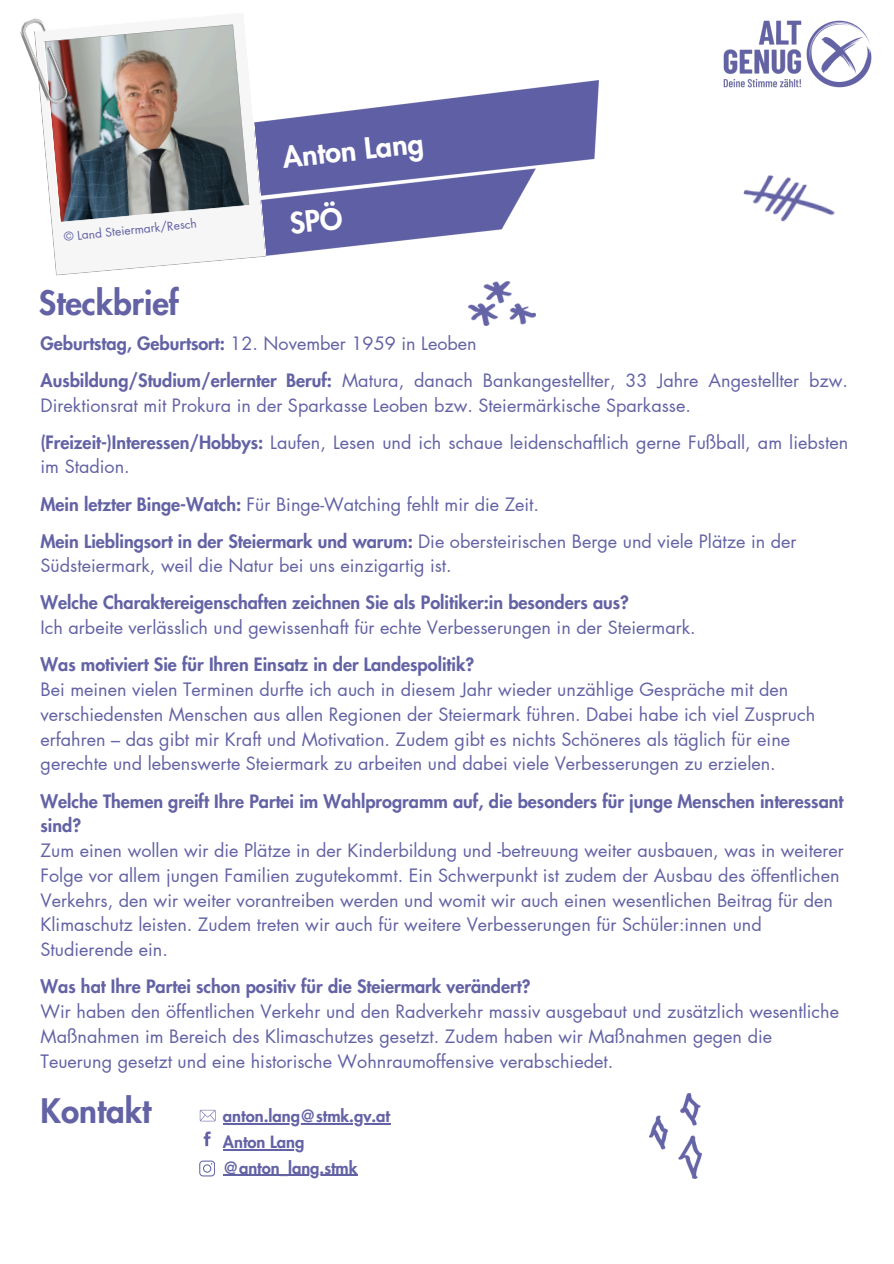
<style>
.page{position:relative;width:894px;height:1264px;background:#fff}
.page>*{position:absolute;margin:0;border:0;box-sizing:border-box;transform-origin:0 0}
.t1{font:800 33px "Futura LT Pro";color:#6362a5}
.t2{font:800 28.65px "Futura LT Pro";color:#fff}
.t3{font:18px/24.8px "Futura LT Pro";color:#6362a5}
.t4{font:800 16.5px "Futura LT Pro";color:#6362a5}
.t5{font:12px "Futura LT Pro";color:#6362a5}
.s1{font-weight:800}
</style>
<div class="page">
<img style="left:266px;top:81px;width:332px;height:175px">
<svg style="left:54px;top:256px;width:212px;height:19px;fill:#f6f6f6"></svg>
<img style="left:41px;top:24px;width:225px;height:232px">
<img style="left:20px;top:18px;width:52px;height:89px">
<img style="left:723px;top:20px;width:149px;height:68px">
<svg style="left:200px;top:1109px;width:15px;height:12px"></svg>
<svg style="left:204px;top:1131px;width:6px;height:15px"></svg>
<img style="left:743px;top:175px;width:92px;height:47px">
<img style="left:468px;top:282px;width:67px;height:44px">
<img style="left:649px;top:1093px;width:52px;height:85px">
<svg style="left:199px;top:1160px;width:16px;height:16px"></svg>
<hr style="left:223px;top:1123px;width:167px;height:1px;background:#6362a5">
<hr style="left:223px;top:1148px;width:81px;height:2px;background:#6362a5">
<hr style="left:223px;top:1174px;width:134px;height:1px;background:#6362a5">
<div style="left:289px;top:200px;width:54px;height:34px;background:#5f5fa5"></div>
<p class="t5" style="left:63px;top:231px;width:135px;rotate:-6deg">© Land Steiermark/Resch</p>
<h1 class="t2" style="left:281px;top:144px;width:143px;rotate:-6deg">Anton Lang</h1>
<p class="t1" style="left:39px;top:288px;width:141px">Steckbrief</p>
<p class="t3" style="left:41px;top:331px;width:437px"><span class="s1">Geburtstag, Geburtsort:</span> 12. November 1959 in Leoben</p>
<p class="t3" style="left:41px;top:368px;width:808px"><span class="s1">Ausbildung/Studium/erlernter Beruf:</span> Matura, danach Bankangestellter, 33 Jahre Angestellter bzw.<br>Direktionsrat mit Prokura in der Sparkasse Leoben bzw. Steiermärkische Sparkasse.</p>
<p class="t3" style="left:41px;top:430px;width:808px"><span class="s1">(Freizeit-)Interessen/Hobbys:</span> Laufen, Lesen und ich schaue leidenschaftlich gerne Fußball, am liebsten im Stadion.</p>
<p class="t3" style="left:41px;top:492px;width:500px"><span class="s1">Mein letzter Binge-Watch:</span> Für Binge-Watching fehlt mir die Zeit.</p>
<p class="t3" style="left:41px;top:529px;width:757px"><span class="s1">Mein Lieblingsort in der Steiermark und warum:</span> Die obersteirischen Berge und viele Plätze in der<br>Südsteiermark, weil die Natur bei uns einzigartig ist.</p>
<p class="t3" style="left:41px;top:591px;width:656px"><span class="s1">Welche Charaktereigenschaften zeichnen Sie als Politiker:in besonders aus?<br></span>Ich arbeite verlässlich und gewissenhaft für echte Verbesserungen in der Steiermark.</p>
<p class="t3" style="left:41px;top:653px;width:776px"><span class="s1">Was motiviert Sie für Ihren Einsatz in der Landespolitik?<br></span>Bei meinen vielen Terminen durfte ich auch in diesem Jahr wieder unzählige Gespräche mit den verschiedensten Menschen aus allen Regionen der Steiermark führen. Dabei habe ich viel Zuspruch erfahren – das gibt mir Kraft und Motivation. Zudem gibt es nichts Schöneres als täglich für eine gerechte und lebenswerte Steiermark zu arbeiten und dabei viele Verbesserungen zu erzielen.</p>
<p class="t3" style="left:41px;top:789px;width:804px"><span class="s1">Welche Themen greift Ihre Partei im Wahlprogramm auf, die besonders für junge Menschen interessant sind?<br></span>Zum einen wollen wir die Plätze in der Kinderbildung und -betreuung weiter ausbauen, was in weiterer Folge vor allem jungen Familien zugutekommt. Ein Schwerpunkt ist zudem der Ausbau des öffentlichen Verkehrs, den wir weiter vorantreiben werden und womit wir auch einen wesentlichen Beitrag für den Klimaschutz leisten. Zudem treten wir auch für weitere Verbesserungen für Schüler:innen und Studierende ein.</p>
<p class="t3" style="left:41px;top:975px;width:799px"><span class="s1">Was hat Ihre Partei schon positiv für die Steiermark verändert?<br></span>Wir haben den öffentlichen Verkehr und den Radverkehr massiv ausgebaut und zusätzlich wesentliche Maßnahmen im Bereich des Klimaschutzes gesetzt. Zudem haben wir Maßnahmen gegen die Teuerung gesetzt und eine historische Wohnraumoffensive verabschiedet.</p>
<p class="t1" style="left:41px;top:1095px;width:112px">Kontakt</p>
<p class="t4" style="left:223px;top:1108px;width:168px">anton.lang@stmk.gv.at</p>
<h1 class="t4" style="left:223px;top:1134px;width:83px">Anton Lang</h1>
<p class="t4" style="left:223px;top:1160px;width:136px">@anton_lang.stmk</p>
</div>
